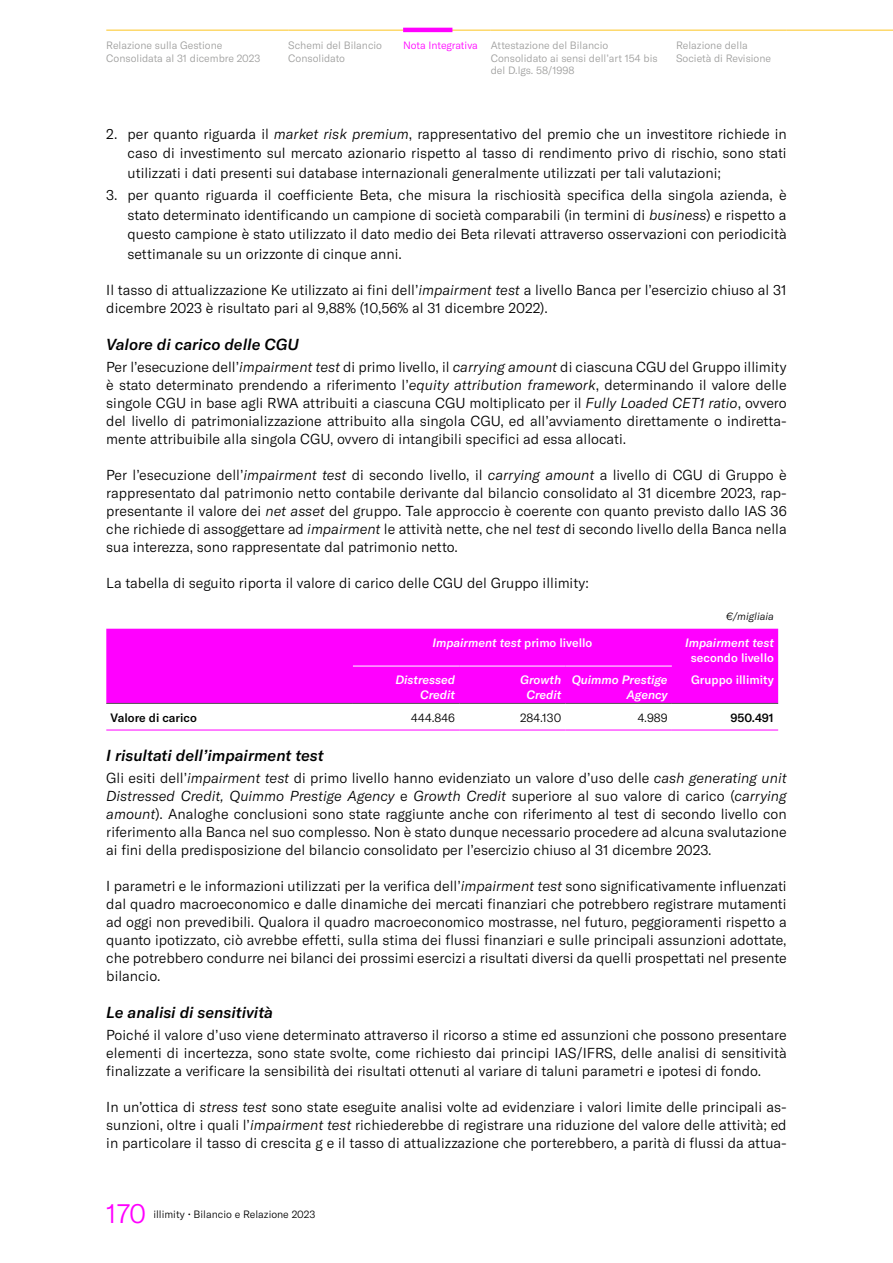
<style>
.page{position:relative;width:893px;height:1263px;background:#fff}
.page>*{position:absolute;margin:0;border:0;box-sizing:border-box;transform-origin:0 0}
.t1{font:300 27px "GT America";color:#f0f}
.t2{font:italic 500 15.75px "GT America";color:#000}
.t3{font:300 14.25px/18px "GT America";color:#000;text-align:justify}
.t4{font:italic 500 12px/15px "GT America";color:#fff;text-align:right}
.t5{font:500 12px "GT America";color:#fff}
.t6{font:500 12px "GT America";color:#000}
.t7{font:300 12px "GT America";color:#000}
.t8{font:300 10.5px/12.6px "GT America";color:#9d9d9c}
.t9{font:300 10.5px "GT America";color:#000}
.t10{font:italic 300 10.5px "GT America";color:#000}
.s1{color:#f0f}
.s2{font-style:italic}
.s3{font-style:normal}
</style>
<div class="page">
<hr style="left:106px;top:30px;width:182px;height:1px;background:#fdc41f">
<hr style="left:288px;top:30px;width:115px;height:1px;background:#fdc41f">
<hr style="left:403px;top:30px;width:88px;height:1px;background:#fdc41f">
<hr style="left:491px;top:30px;width:185px;height:1px;background:#fdc41f">
<hr style="left:676px;top:30px;width:110px;height:1px;background:#fdc41f">
<hr style="left:786px;top:30px;width:107px;height:1px;background:#fdc41f">
<hr style="left:403px;top:28px;width:49px;height:4px;background:#f0f">
<div style="left:106px;top:629px;width:672px;height:74px;background:#f0f"></div>
<hr style="left:353px;top:703px;width:106px;height:1px;background:#575756">
<hr style="left:459px;top:703px;width:107px;height:1px;background:#575756">
<hr style="left:566px;top:703px;width:106px;height:1px;background:#575756">
<hr style="left:672px;top:703px;width:106px;height:1px;background:#575756">
<hr style="left:106px;top:730px;width:247px;height:1px;background:#f0f">
<hr style="left:353px;top:730px;width:106px;height:1px;background:#f0f">
<hr style="left:459px;top:730px;width:107px;height:1px;background:#f0f">
<hr style="left:566px;top:730px;width:106px;height:1px;background:#f0f">
<hr style="left:672px;top:730px;width:106px;height:1px;background:#f0f">
<hr style="left:106px;top:703px;width:247px;height:1px;background:#575756">
<hr style="left:353px;top:666px;width:106px;height:1px;background:#fff">
<hr style="left:459px;top:666px;width:107px;height:1px;background:#fff">
<hr style="left:566px;top:666px;width:106px;height:1px;background:#fff">
<p class="t8" style="left:106px;top:39px;width:156px">Relazione sulla Gestione<br>Consolidata al 31 dicembre 2023</p>
<p class="t8" style="left:288px;top:39px;width:95px">Schemi del Bilancio<br>Consolidato</p>
<p class="t8" style="left:491px;top:39px;width:168px;text-indent:-88px"><span class="s1">Nota Integrativa</span> Attestazione del Bilancio<br>Consolidato ai sensi dell’art 154 bis del D.lgs. 58/1998</p>
<p class="t8" style="left:676px;top:39px;width:96px">Relazione della<br>Società di Revisione</p>
<p class="t3" style="left:128px;top:124px;width:661px;line-height:19.5px;text-indent:-21px">2. per quanto riguarda il <span class="s2">market risk premium</span>, rappresentativo del premio che un investitore richiede in caso di investimento sul mercato azionario rispetto al tasso di rendimento privo di rischio, sono stati utilizzati i dati presenti sui database internazionali generalmente utilizzati per tali valutazioni;</p>
<p class="t3" style="left:128px;top:186px;width:661px;line-height:19.5px;text-indent:-21px">3. per quanto riguarda il coefficiente Beta, che misura la rischiosità specifica della singola azienda, è stato determinato identificando un campione di società comparabili (in termini di <span class="s2">business</span>) e rispetto a questo campione è stato utilizzato il dato medio dei Beta rilevati attraverso osservazioni con periodicità settimanale su un orizzonte di cinque anni.</p>
<p class="t3" style="left:106px;top:281px;width:682px">Il tasso di attualizzazione Ke utilizzato ai fini dell’<span class="s2">impairment test</span> a livello Banca per l’esercizio chiuso al 31 dicembre 2023 è risultato pari al 9,88% (10,56% al 31 dicembre 2022).</p>
<p class="t2" style="left:106px;top:334px;width:194px">Valore di carico delle CGU</p>
<p class="t3" style="left:106px;top:358px;width:682px">Per l’esecuzione dell’<span class="s2">impairment test</span> di primo livello, il <span class="s2">carrying amount</span> di ciascuna CGU del Gruppo illimity è stato determinato prendendo a riferimento l’<span class="s2">equity attribution framework</span>, determinando il valore delle singole CGU in base agli RWA attribuiti a ciascuna CGU moltiplicato per il <span class="s2">Fully Loaded CET1 ratio</span>, ovvero del livello di patrimonializzazione attribuito alla singola CGU, ed all’avviamento direttamente o indiretta&shy;mente attribuibile alla singola CGU, ovvero di intangibili specifici ad essa allocati.</p>
<p class="t3" style="left:106px;top:466px;width:682px">Per l’esecuzione dell’<span class="s2">impairment test</span> di secondo livello, il <span class="s2">carrying amount</span> a livello di CGU di Gruppo è rappresentato dal patrimonio netto contabile derivante dal bilancio consolidato al 31 dicembre 2023, rap&shy;presentante il valore dei <span class="s2">net asset</span> del gruppo. Tale approccio è coerente con quanto previsto dallo IAS 36 che richiede di assoggettare ad <span class="s2">impairment</span> le attività nette, che nel <span class="s2">test</span> di secondo livello della Banca nella sua interezza, sono rappresentate dal patrimonio netto.</p>
<p class="t3" style="left:106px;top:574px;width:484px">La tabella di seguito riporta il valore di carico delle CGU del Gruppo illimity:</p>
<p class="t10" style="left:726px;top:610px;width:49px">€/migliaia</p>
<p class="t4" style="left:432px;top:635px;width:162px">Impairment test <span class="s3">primo livello</span></p>
<p class="t4" style="left:685px;top:635px;width:90px">Impairment test</p>
<p class="t5" style="left:691px;top:650px;width:85px">secondo livello</p>
<p class="t4" style="left:395px;top:672px;width:61px">Distressed<br>Credit</p>
<p class="t4" style="left:520px;top:672px;width:43px;text-align:center">Growth<br>Credit</p>
<p class="t4" style="left:572px;top:672px;width:97px">Quimmo Prestige<br>Agency</p>
<p class="t5" style="left:691px;top:673px;width:84px">Gruppo illimity</p>
<p class="t6" style="left:111px;top:710px;width:88px">Valore di carico</p>
<p class="t7" style="left:411px;top:710px;width:45px">444.846</p>
<p class="t7" style="left:520px;top:710px;width:42px">284.130</p>
<p class="t7" style="left:638px;top:710px;width:31px">4.989</p>
<p class="t6" style="left:730px;top:710px;width:45px">950.491</p>
<p class="t2" style="left:106px;top:746px;width:219px">I risultati dell’impairment test</p>
<p class="t3" style="left:106px;top:769px;width:682px">Gli esiti dell’<span class="s2">impairment test</span> di primo livello hanno evidenziato un valore d’uso delle <span class="s2">cash generating unit Distressed Credit, Quimmo Prestige Agency</span> e <span class="s2">Growth Credit</span> superiore al suo valore di carico (<span class="s2">carrying amount</span>). Analoghe conclusioni sono state raggiunte anche con riferimento al test di secondo livello con riferimento alla Banca nel suo complesso. Non è stato dunque necessario procedere ad alcuna svalutazione ai fini della predisposizione del bilancio consolidato per l’esercizio chiuso al 31 dicembre 2023.</p>
<p class="t3" style="left:106px;top:877px;width:682px">I parametri e le informazioni utilizzati per la verifica dell’<span class="s2">impairment test</span> sono significativamente influenzati dal quadro macroeconomico e dalle dinamiche dei mercati finanziari che potrebbero registrare mutamenti ad oggi non prevedibili. Qualora il quadro macroeconomico mostrasse, nel futuro, peggioramenti rispetto a quanto ipotizzato, ciò avrebbe effetti, sulla stima dei flussi finanziari e sulle principali assunzioni adottate, che potrebbero condurre nei bilanci dei prossimi esercizi a risultati diversi da quelli prospettati nel presente bilancio.</p>
<p class="t2" style="left:106px;top:1002px;width:168px">Le analisi di sensitività</p>
<p class="t3" style="left:106px;top:1026px;width:682px">Poiché il valore d’uso viene determinato attraverso il ricorso a stime ed assunzioni che possono presentare elementi di incertezza, sono state svolte, come richiesto dai principi IAS/IFRS, delle analisi di sensitività finalizzate a verificare la sensibilità dei risultati ottenuti al variare di taluni parametri e ipotesi di fondo.</p>
<p class="t3" style="left:106px;top:1098px;width:682px">In un’ottica di <span class="s2">stress test</span> sono state eseguite analisi volte ad evidenziare i valori limite delle principali as&shy;sunzioni, oltre i quali l’<span class="s2">impairment test</span> richiederebbe di registrare una riduzione del valore delle attività; ed in particolare il tasso di crescita g e il tasso di attualizzazione che porterebbero, a parità di flussi da attua-</p>
<h1 class="t1" style="left:106px;top:1197px;width:41px">170</h1>
<p class="t9" style="left:153px;top:1208px;width:163px">illimity • Bilancio e Relazione 2023</p>
</div>
